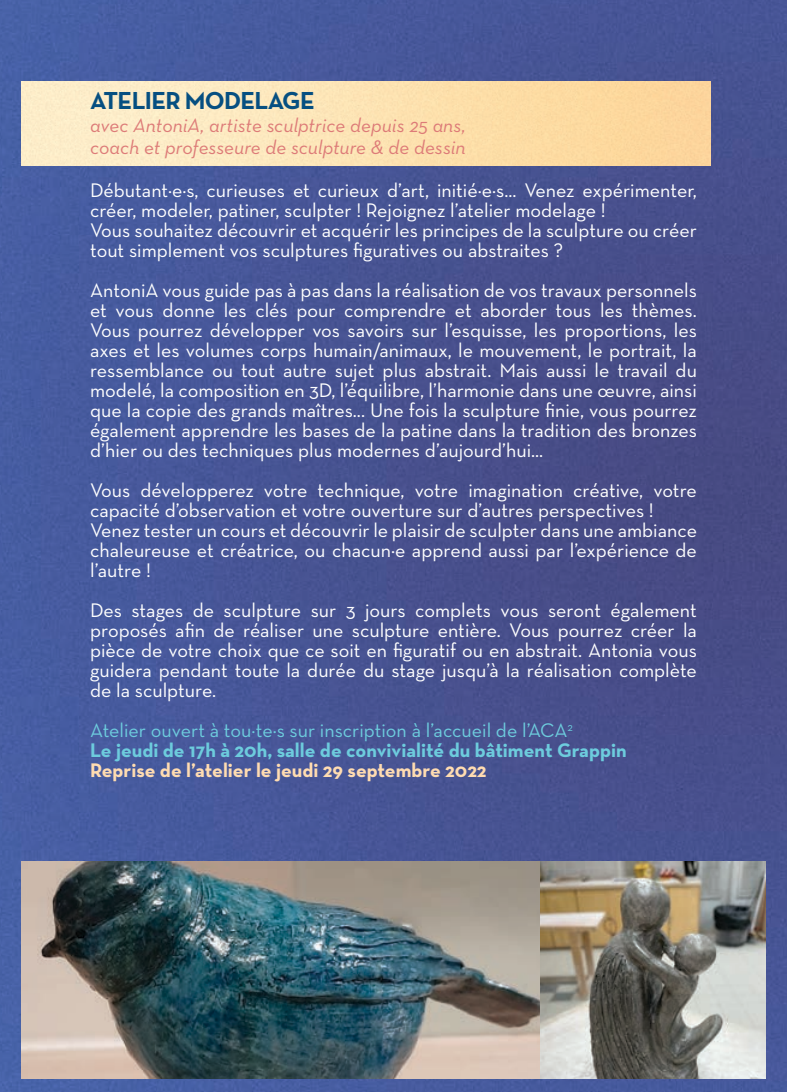
<style>
.page{position:relative;width:787px;height:1092px;background:#fff}
.page>*{position:absolute;margin:0;border:0;box-sizing:border-box;transform-origin:0 0}
.GRAND_TITRE{font:700 25px "Neutra Text";letter-spacing:-.03em;color:#064f81}
.t1{font:20px/20px "Neutra Text";color:#fff}
.t2{font:italic 20px "Neutra Text";color:#dd7b78}
.t3{font:20px "Neutra Text";color:#6dccdd}
.t4{font:700 20px "Neutra Text";color:#6dccdd}
.t5{font:700 20px "Neutra Text";color:#ffdcb1}
</style>
<div class="page">
<img style="left:0;top:0;width:787px;height:1091px">
<img style="left:21px;top:81px;width:689px;height:85px">
<img style="left:21px;top:861px;width:519px;height:217px">
<svg style="left:540px;top:861px;width:225px;height:217px;background:#928e83"></svg>
<p class="GRAND_TITRE" style="left:90px;top:85px;width:226px">ATELIER MODELAGE</p>
<p class="t2" style="left:90px;top:113px;width:377px">avec AntoniA, artiste sculptrice depuis 25 ans,</p>
<p class="t2" style="left:90px;top:135px;width:377px">coach et professeure de sculpture &amp; de dessin</p>
<p class="t1" style="left:90px;top:180px;width:608px">Débutant·e·s, curieuses et curieux d’art, initié·e·s... Venez expérimenter, créer, modeler, patiner, sculpter ! Rejoignez l’atelier modelage !</p>
<p class="t1" style="left:90px;top:220px;width:608px">Vous souhaitez découvrir et acquérir les principes de la sculpture ou créer tout simplement vos sculptures figuratives ou abstraites ?</p>
<p class="t1" style="left:90px;top:280px;width:608px;text-align:justify">AntoniA vous guide pas à pas dans la réalisation de vos travaux personnels et vous donne les clés pour comprendre et aborder tous les thèmes.<br>Vous pourrez développer vos savoirs sur l’esquisse, les proportions, les axes et les volumes corps humain/animaux, le mouvement, le portrait, la ressemblance ou tout autre sujet plus abstrait. Mais aussi le travail du modelé, la composition en 3D, l’équilibre, l’harmonie dans une œuvre, ainsi que la copie des grands maîtres... Une fois la sculpture finie, vous pourrez également apprendre les bases de la patine dans la tradition des bronzes d’hier ou des techniques plus modernes d’aujourd’hui...</p>
<p class="t1" style="left:90px;top:480px;width:608px">Vous développerez votre technique, votre imagination créative, votre capacité d’observation et votre ouverture sur d’autres perspectives !</p>
<p class="t1" style="left:90px;top:520px;width:608px;text-align:justify">Venez tester un cours et découvrir le plaisir de sculpter dans une ambiance chaleureuse et créatrice, ou chacun·e apprend aussi par l’expérience de l’autre !</p>
<p class="t1" style="left:90px;top:600px;width:608px;text-align:justify">Des stages de sculpture sur 3 jours complets vous seront également proposés afin de réaliser une sculpture entière. Vous pourrez créer la pièce de votre choix que ce soit en figuratif ou en abstrait. Antonia vous guidera pendant toute la durée du stage jusqu’à la réalisation complète de la sculpture.</p>
<p class="t3" style="left:90px;top:718px;width:484px">Atelier ouvert à tou·te·s sur inscription à l’accueil de l’ACA<sup>2</sup></p>
<p class="t4" style="left:90px;top:738px;width:538px">Le jeudi de 17h à 20h, salle de convivialité du bâtiment Grappin</p>
<p class="t5" style="left:90px;top:758px;width:398px">Reprise de l’atelier le jeudi 29 septembre 2022</p>
</div>
